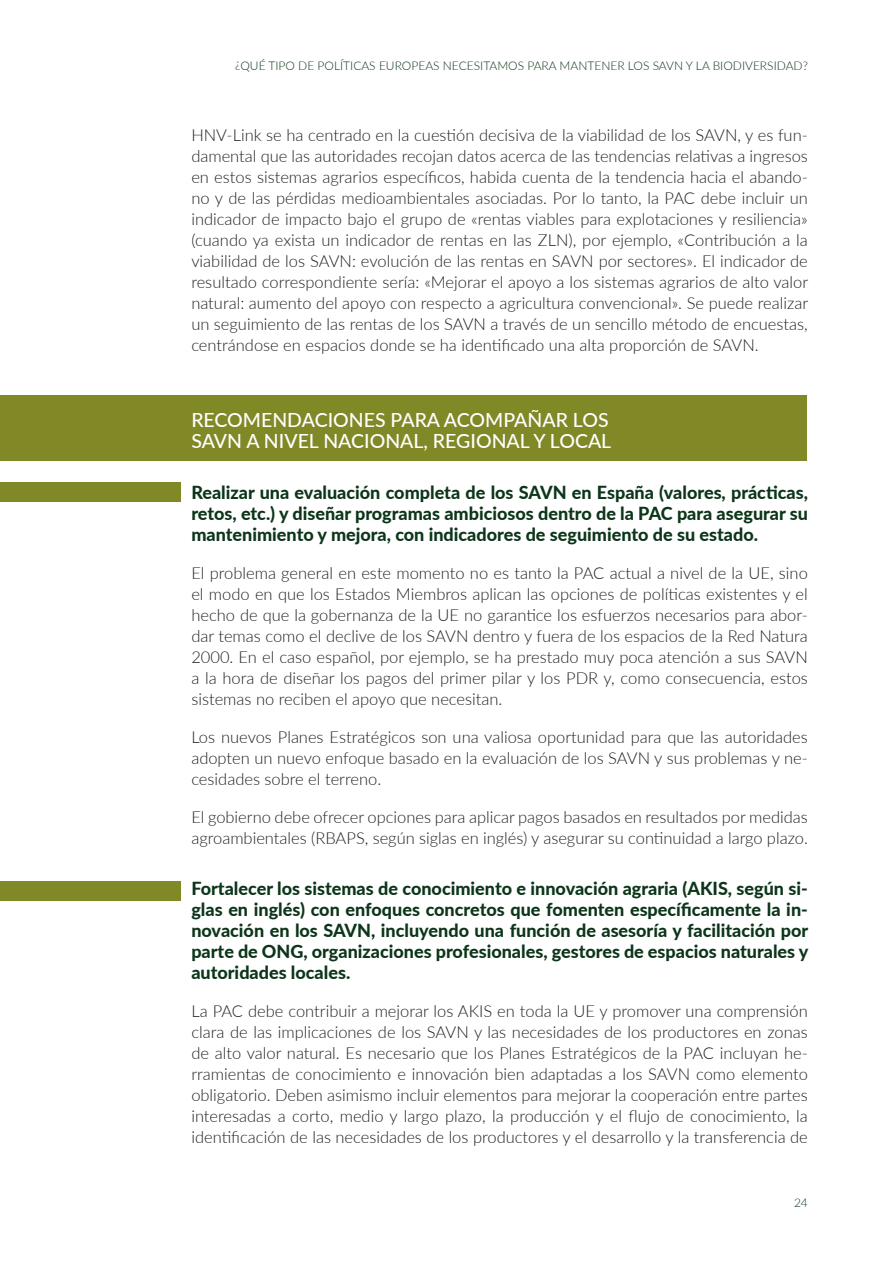
<style>
.page{position:relative;width:893px;height:1263px;background:#fff}
.page>*{position:absolute;margin:0;border:0;box-sizing:border-box;transform-origin:0 0}
.Resumen_Titulo2{font:500 19.5px/21px "Lato";color:#fff}
.Recomendacion1{font:800 18px/21px "Lato";color:#0c3519;text-align:justify}
.t1{font:300 16.5px/21px "Lato";color:#231f20;text-align:justify}
.t2{font:300 12px "Lato";color:#0c3519}
</style>
<div class="page">
<div style="left:0;top:395px;width:807px;height:66px;background:#818826"></div>
<div style="left:0;top:483px;width:181px;height:19px;background:#818826"></div>
<div style="left:0;top:881px;width:181px;height:19px;background:#818826"></div>
<p class="t2" style="left:235px;top:57px;width:574px">¿QUÉ TIPO DE POLÍTICAS EUROPEAS NECESITAMOS PARA MANTENER LOS SAVN Y LA BIODIVERSIDAD?</p>
<p class="t1" style="left:191px;top:124px;width:618px">HNV-Link se ha centrado en la cuestión decisiva de la viabilidad de los SAVN, y es fun&shy;damental que las autoridades recojan datos acerca de las tendencias relativas a ingresos en estos sistemas agrarios específicos, habida cuenta de la tendencia hacia el abando&shy;no y de las pérdidas medioambientales asociadas. Por lo tanto, la PAC debe incluir un indicador de impacto bajo el grupo de «rentas viables para explotaciones y resiliencia» (cuando ya exista un indicador de rentas en las ZLN), por ejemplo, «Contribución a la viabilidad de los SAVN: evolución de las rentas en SAVN por sectores». El indicador de resultado correspondiente sería: «Mejorar el apoyo a los sistemas agrarios de alto valor natural: aumento del apoyo con respecto a agricultura convencional». Se puede realizar un seguimiento de las rentas de los SAVN a través de un sencillo método de encuestas, centrándose en espacios donde se ha identificado una alta proporción de SAVN.</p>
<p class="Resumen_Titulo2" style="left:191px;top:409px;width:421px">RECOMENDACIONES PARA ACOMPAÑAR LOS<br>SAVN A NIVEL NACIONAL, REGIONAL Y LOCAL</p>
<p class="Recomendacion1" style="left:191px;top:481px;width:618px">Realizar una evaluación completa de los SAVN en España (valores, prácticas, retos, etc.) y diseñar programas ambiciosos dentro de la PAC para asegurar su mantenimiento y mejora, con indicadores de seguimiento de su estado.</p>
<p class="t1" style="left:191px;top:562px;width:618px">El problema general en este momento no es tanto la PAC actual a nivel de la UE, sino el modo en que los Estados Miembros aplican las opciones de políticas existentes y el hecho de que la gobernanza de la UE no garantice los esfuerzos necesarios para abor&shy;dar temas como el declive de los SAVN dentro y fuera de los espacios de la Red Natura 2000. En el caso español, por ejemplo, se ha prestado muy poca atención a sus SAVN a la hora de diseñar los pagos del primer pilar y los PDR y, como consecuencia, estos sistemas no reciben el apoyo que necesitan.</p>
<p class="t1" style="left:191px;top:726px;width:618px">Los nuevos Planes Estratégicos son una valiosa oportunidad para que las autoridades adopten un nuevo enfoque basado en la evaluación de los SAVN y sus problemas y ne&shy;cesidades sobre el terreno.</p>
<p class="t1" style="left:191px;top:806px;width:618px">El gobierno debe ofrecer opciones para aplicar pagos basados en resultados por medidas agroambientales (RBAPS, según siglas en inglés) y asegurar su continuidad a largo plazo.</p>
<p class="Recomendacion1" style="left:191px;top:877px;width:618px">Fortalecer los sistemas de conocimiento e innovación agraria (AKIS, según si&shy;glas en inglés) con enfoques concretos que fomenten específicamente la in&shy;novación en los SAVN, incluyendo una función de asesoría y facilitación por parte de ONG, organizaciones profesionales, gestores de espacios naturales y autoridades locales.</p>
<p class="t1" style="left:191px;top:1000px;width:618px">La PAC debe contribuir a mejorar los AKIS en toda la UE y promover una comprensión clara de las implicaciones de los SAVN y las necesidades de los productores en zonas de alto valor natural. Es necesario que los Planes Estratégicos de la PAC incluyan he&shy;rramientas de conocimiento e innovación bien adaptadas a los SAVN como elemento obligatorio. Deben asimismo incluir elementos para mejorar la cooperación entre partes interesadas a corto, medio y largo plazo, la producción y el flujo de conocimiento, la identificación de las necesidades de los productores y el desarrollo y la transferencia de</p>
<p class="t2" style="left:794px;top:1194px;width:15px">24</p>
</div>
